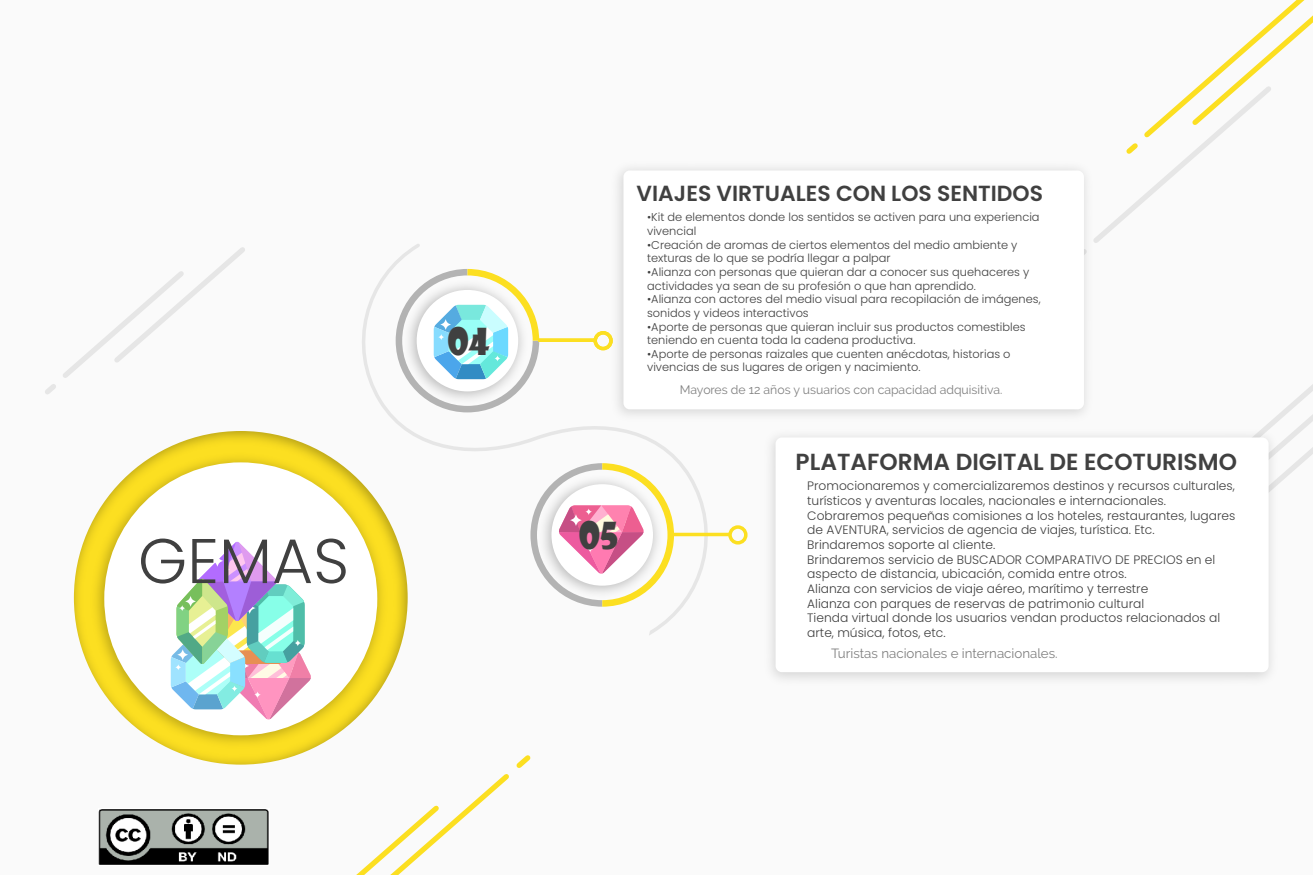
<style>
.page{position:relative;width:1313px;height:875px;background:#fff}
.page>*{position:absolute;margin:0;border:0;box-sizing:border-box;transform-origin:0 0}
.t1{font:300 63px "Poppins";color:#404040}
.t2{font:36.4px "Showcard Gothic";color:#404040}
.t3{font:600 23.28px "Poppins";color:#404040}
.t4{font:600 21.88px "Poppins";color:#404040}
.t5{font:13.3px "Raleway";color:#808080}
.t6{font:300 12.25px/14.7px "Poppins";color:#404040}
.t7{font:12.25px "Raleway";color:#808080}
.t8{font:300 11.38px/13.7px "Poppins";color:#404040}
</style>
<div class="page">
<svg style="left:73px;top:431px;width:675px;height:334px"></svg>
<svg style="left:343px;top:244px;width:379px;height:394px"></svg>
<hr style="left:673px;top:533px;width:57px;height:3px;background:#fcdf21">
<div style="left:728px;top:525px;width:19px;height:20px;border:4px solid #fcdf21;border-radius:50%"></div>
<svg style="left:530px;top:463px;width:144px;height:144px"></svg>
<svg style="left:396px;top:269px;width:143px;height:143px"></svg>
<svg style="left:538px;top:338px;width:55px;height:4px"></svg>
<div style="left:593px;top:331px;width:20px;height:19px;border:4px solid #fcdf21;border-radius:50%"></div>
<svg style="left:304px;top:750px;width:231px;height:125px"></svg>
<svg style="left:1269px;top:385px;width:43px;height:95px"></svg>
<svg style="left:1098px;top:0;width:214px;height:242px"></svg>
<svg style="left:45px;top:247px;width:200px;height:148px"></svg>
<img style="left:605px;top:165px;width:493px;height:262px">
<div style="left:623px;top:171px;width:461px;height:238px;background:#fff;border-radius:6px"></div>
<img style="left:98px;top:809px;width:171px;height:56px">
<h1 class="t1" style="left:138px;top:525px;width:213px">GEMAS</h1>
<h2 class="t2" style="left:447px;top:318px;width:43px">04</h2>
<h3 class="t4" style="left:636px;top:180px;width:408px">VIAJES VIRTUALES CON LOS SENTIDOS</h3>
<p class="t8" style="left:647px;top:211px;width:394px">•Kit de elementos donde los sentidos se activen para una experiencia vivencial</p>
<p class="t8" style="left:647px;top:238px;width:372px">•Creación de aromas de ciertos elementos del medio ambiente y texturas de lo que se podría llegar a palpar</p>
<p class="t8" style="left:647px;top:265px;width:384px">•Alianza con personas que quieran dar a conocer sus quehaceres y actividades ya sean de su profesión o que han aprendido.</p>
<p class="t8" style="left:647px;top:292px;width:395px">•Alianza con actores del medio visual para recopilación de imágenes, sonidos y videos interactivos</p>
<p class="t8" style="left:647px;top:320px;width:380px">•Aporte de personas que quieran incluir sus productos comestibles teniendo en cuenta toda la cadena productiva.</p>
<p class="t8" style="left:647px;top:347px;width:365px">•Aporte de personas raizales que cuenten anécdotas, historias o vivencias de sus lugares de origen y nacimiento.</p>
<p class="t7" style="left:679px;top:382px;width:324px">Mayores de 12 años y usuarios con capacidad adquisitiva.</p>
<h2 class="t2" style="left:579px;top:512px;width:41px">05</h2>
<h3 class="t3" style="left:795px;top:448px;width:443px">PLATAFORMA DIGITAL DE ECOTURISMO</h3>
<p class="t6" style="left:807px;top:479px;width:429px">Promocionaremos y comercializaremos destinos y recursos culturales, turísticos y aventuras locales, nacionales e internacionales.<br>Cobraremos pequeñas comisiones a los hoteles, restaurantes, lugares de AVENTURA, servicios de agencia de viajes, turística. Etc.<br>Brindaremos soporte al cliente.<br>Brindaremos servicio de BUSCADOR COMPARATIVO DE PRECIOS en el aspecto de distancia, ubicación, comida entre otros.<br>Alianza con servicios de viaje aéreo, marítimo y terrestre<br>Alianza con parques de reservas de patrimonio cultural<br>Tienda virtual donde los usuarios vendan productos relacionados al arte, música, fotos, etc.</p>
<p class="t5" style="left:831px;top:645px;width:228px">Turistas nacionales e internacionales.</p>
</div>
